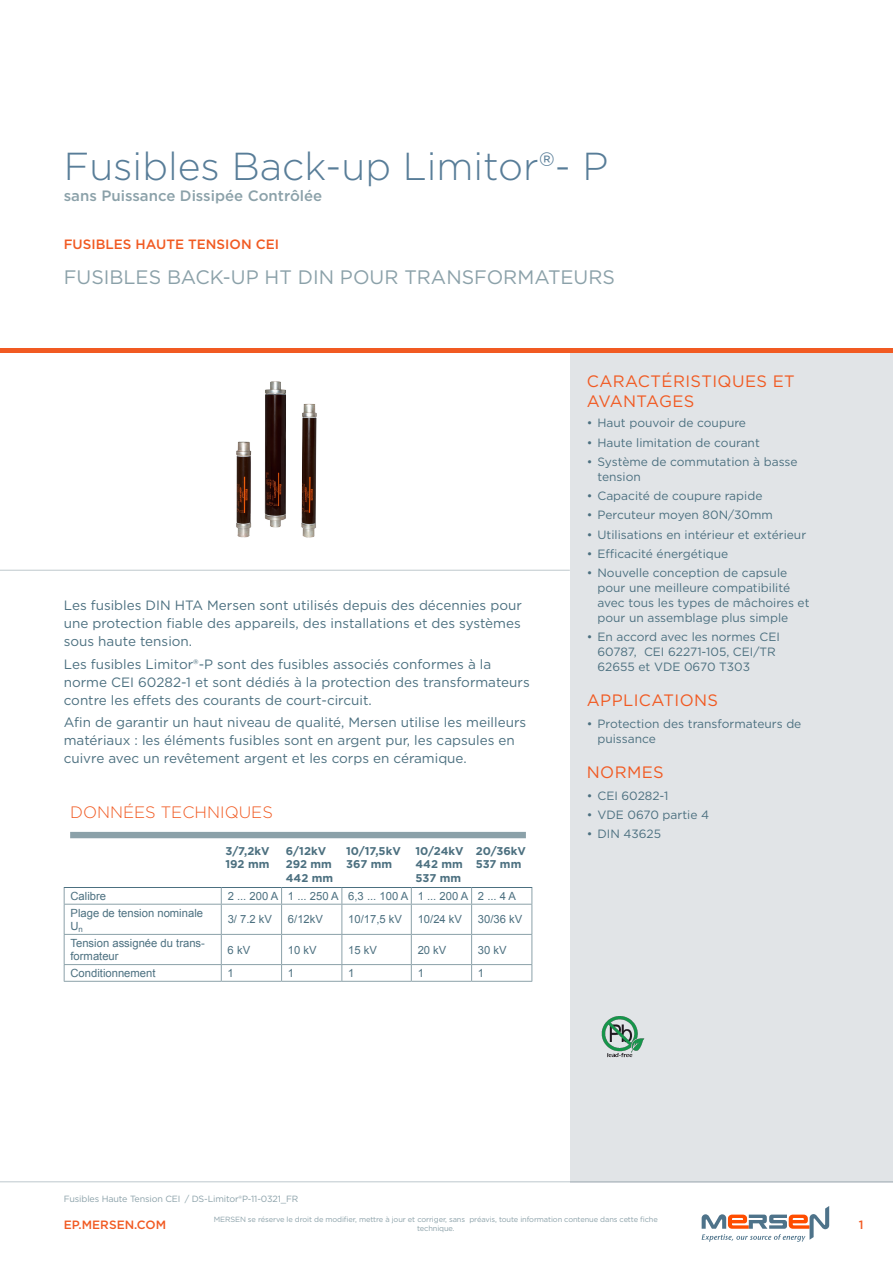
<style>
.page{position:relative;width:893px;height:1263px;background:#fff}
.page>*{position:absolute;margin:0;border:0;box-sizing:border-box;transform-origin:0 0}
.t1{font:300 39px "Gotham";color:#587d98}
.t2{font:19.5px "Gotham";color:#8ba1a9}
.t3{font:16.5px/19.8px "Gotham";letter-spacing:.025em;color:#f15a22}
.t4{font:300 16.5px "Gotham";color:#f15a22}
.t5{font:500 15px "Gotham";color:#8ba1a9}
.t6{font:13.5px/18px "Gotham";color:#4c7080}
.t7{font:500 13.5px "Gotham";color:#f15a22}
.t8{font:12px/15px "Gotham";color:#4c7080}
.t9{font:500 12px "Gotham";color:#f15a22}
.t10{font:11.25px/13.5px "Arial";color:#4c7080}
.t11{font:700 11.25px/13.5px "Gotham";color:#4c7080}
.t12{font:9px "Gotham";letter-spacing:-.015em;color:#8ba1a9}
.t13{font:7.5px/9px "Gotham";letter-spacing:-.015em;color:#8ba1a9;text-align:center}
</style>
<div class="page">
<hr style="left:0;top:1181px;width:893px;height:1px;background:#bec8cd">
<div style="left:570px;top:353px;width:323px;height:829px;background:#e1e4e7"></div>
<hr style="left:0;top:349px;width:893px;height:4px;background:#f15a22">
<hr style="left:0;top:570px;width:570px;height:1px;background:#bec8cd">
<svg style="left:702px;top:1206px;width:127px;height:36px"></svg>
<img style="left:236px;top:381px;width:81px;height:157px">
<hr style="left:64px;top:981px;width:157px;height:1px;background:#8ba1a9">
<hr style="left:221px;top:981px;width:61px;height:1px;background:#8ba1a9">
<hr style="left:282px;top:981px;width:60px;height:1px;background:#8ba1a9">
<hr style="left:342px;top:981px;width:69px;height:1px;background:#8ba1a9">
<hr style="left:411px;top:981px;width:61px;height:1px;background:#8ba1a9">
<hr style="left:472px;top:981px;width:60px;height:1px;background:#8ba1a9">
<hr style="left:64px;top:887px;width:157px;height:1px;background:#4c7080">
<hr style="left:221px;top:887px;width:61px;height:1px;background:#4c7080">
<hr style="left:282px;top:887px;width:60px;height:1px;background:#4c7080">
<hr style="left:342px;top:887px;width:69px;height:1px;background:#4c7080">
<hr style="left:411px;top:887px;width:61px;height:1px;background:#4c7080">
<hr style="left:472px;top:887px;width:60px;height:1px;background:#4c7080">
<svg style="left:64px;top:888px;width:1px;height:16px"></svg>
<svg style="left:221px;top:888px;width:1px;height:16px"></svg>
<svg style="left:281px;top:888px;width:1px;height:16px"></svg>
<svg style="left:341px;top:888px;width:1px;height:16px"></svg>
<svg style="left:411px;top:888px;width:1px;height:16px"></svg>
<svg style="left:471px;top:888px;width:1px;height:16px"></svg>
<svg style="left:531px;top:888px;width:1px;height:16px"></svg>
<hr style="left:64px;top:904px;width:157px;height:1px;background:#8ba1a9">
<hr style="left:64px;top:904px;width:1px;height:30px;background:#8ba1a9">
<hr style="left:221px;top:904px;width:61px;height:1px;background:#8ba1a9">
<hr style="left:221px;top:904px;width:1px;height:30px;background:#8ba1a9">
<hr style="left:282px;top:904px;width:60px;height:1px;background:#8ba1a9">
<hr style="left:281px;top:904px;width:1px;height:30px;background:#8ba1a9">
<hr style="left:342px;top:904px;width:69px;height:1px;background:#8ba1a9">
<hr style="left:341px;top:904px;width:1px;height:30px;background:#8ba1a9">
<hr style="left:411px;top:904px;width:61px;height:1px;background:#8ba1a9">
<hr style="left:411px;top:904px;width:1px;height:30px;background:#8ba1a9">
<hr style="left:472px;top:904px;width:60px;height:1px;background:#8ba1a9">
<hr style="left:471px;top:904px;width:1px;height:30px;background:#8ba1a9">
<hr style="left:531px;top:904px;width:1px;height:30px;background:#8ba1a9">
<hr style="left:64px;top:934px;width:157px;height:1px;background:#8ba1a9">
<hr style="left:221px;top:934px;width:61px;height:1px;background:#8ba1a9">
<hr style="left:282px;top:934px;width:60px;height:1px;background:#8ba1a9">
<hr style="left:342px;top:934px;width:69px;height:1px;background:#8ba1a9">
<hr style="left:411px;top:934px;width:61px;height:1px;background:#8ba1a9">
<hr style="left:472px;top:934px;width:60px;height:1px;background:#8ba1a9">
<hr style="left:64px;top:964px;width:157px;height:1px;background:#8ba1a9">
<svg style="left:64px;top:935px;width:1px;height:46px"></svg>
<hr style="left:221px;top:964px;width:61px;height:1px;background:#8ba1a9">
<svg style="left:221px;top:935px;width:1px;height:46px"></svg>
<hr style="left:282px;top:964px;width:60px;height:1px;background:#8ba1a9">
<svg style="left:281px;top:935px;width:1px;height:46px"></svg>
<hr style="left:342px;top:964px;width:69px;height:1px;background:#8ba1a9">
<svg style="left:341px;top:935px;width:1px;height:46px"></svg>
<hr style="left:411px;top:964px;width:61px;height:1px;background:#8ba1a9">
<svg style="left:411px;top:935px;width:1px;height:46px"></svg>
<hr style="left:472px;top:964px;width:60px;height:1px;background:#8ba1a9">
<svg style="left:471px;top:935px;width:1px;height:46px"></svg>
<svg style="left:531px;top:935px;width:1px;height:46px"></svg>
<div style="left:70px;top:832px;width:456px;height:6px;background:#8ba1a9"></div>
<img style="left:601px;top:1016px;width:44px;height:42px">
<h1 class="t1" style="left:64px;top:142px;width:546px">Fusibles Back-up Limitor®- P</h1>
<p class="t5" style="left:64px;top:186px;width:260px">sans Puissance Dissipée Contrôlée</p>
<p class="t7" style="left:64px;top:235px;width:217px">FUSIBLES HAUTE TENSION CEI</p>
<h2 class="t2" style="left:64px;top:264px;width:553px">FUSIBLES BACK-UP HT DIN POUR TRANSFORMATEURS</h2>
<p class="t6" style="left:64px;top:596px;width:460px;text-align:justify">Les fusibles DIN HTA Mersen sont utilisés depuis des décennies pour une protection fiable des appareils, des installations et des systèmes sous haute tension.</p>
<p class="t6" style="left:64px;top:655px;width:467px">Les fusibles Limitor®-P sont des fusibles associés conformes à la norme CEI 60282-1 et sont dédiés à la protection des transformateurs contre les effets des courants de court-circuit.</p>
<p class="t6" style="left:64px;top:713px;width:464px">Afin de garantir un haut niveau de qualité, Mersen utilise les meilleurs matériaux : les éléments fusibles sont en argent pur, les capsules en cuivre avec un revêtement argent et les corps en céramique.</p>
<p class="t4" style="left:70px;top:802px;width:204px">DONNÉES TECHNIQUES</p>
<p class="t11" style="left:226px;top:844px;width:45px">3/7,2kV<br>192 mm</p>
<p class="t11" style="left:286px;top:844px;width:49px">6/12kV<br>292 mm<br>442 mm</p>
<p class="t11" style="left:346px;top:844px;width:56px">10/17,5kV<br>367 mm</p>
<p class="t11" style="left:416px;top:844px;width:49px;text-align:justify">10/24kV 442 mm 537 mm</p>
<p class="t11" style="left:476px;top:844px;width:52px">20/36kV<br>537 mm</p>
<p class="t10" style="left:71px;top:889px;width:37px">Calibre</p>
<p class="t10" style="left:228px;top:889px;width:290px">2 ... 200 A 1 ... 250 A 6,3 ... 100 A 1 ... 200 A 2 ... 4 A</p>
<p class="t10" style="left:71px;top:906px;width:134px">Plage de tension nominale<br>U<sub>n</sub></p>
<p class="t10" style="left:228px;top:913px;width:46px">3/ 7.2 kV</p>
<p class="t10" style="left:288px;top:913px;width:37px">6/12kV</p>
<p class="t10" style="left:348px;top:913px;width:55px">10/17,5 kV</p>
<p class="t10" style="left:418px;top:913px;width:46px">10/24 kV</p>
<p class="t10" style="left:478px;top:913px;width:46px">30/36 kV</p>
<p class="t10" style="left:71px;top:936px;width:136px">Tension assignée du trans&shy;formateur</p>
<p class="t10" style="left:228px;top:943px;width:24px">6 kV</p>
<p class="t10" style="left:288px;top:943px;width:30px">10 kV</p>
<p class="t10" style="left:348px;top:943px;width:30px">15 kV</p>
<p class="t10" style="left:418px;top:943px;width:30px">20 kV</p>
<p class="t10" style="left:478px;top:943px;width:30px">30 kV</p>
<p class="t10" style="left:71px;top:966px;width:87px">Conditionnement</p>
<p class="t10" style="left:228px;top:966px;width:8px">1</p>
<p class="t10" style="left:288px;top:966px;width:8px">1</p>
<p class="t10" style="left:348px;top:966px;width:8px">1</p>
<p class="t10" style="left:418px;top:966px;width:8px">1</p>
<p class="t10" style="left:478px;top:966px;width:8px">1</p>
<p class="t3" style="left:587px;top:371px;width:209px">CARACTÉRISTIQUES ET<br>AVANTAGES</p>
<p class="t8" style="left:587px;top:415px;width:161px">• Haut pouvoir de coupure</p>
<p class="t8" style="left:587px;top:435px;width:175px">• Haute limitation de courant</p>
<p class="t8" style="left:597px;top:454px;width:202px;text-indent:-11px">• Système de commutation à basse tension</p>
<p class="t8" style="left:587px;top:488px;width:177px">• Capacité de coupure rapide</p>
<p class="t8" style="left:587px;top:507px;width:187px">• Percuteur moyen 80N/30mm</p>
<p class="t8" style="left:587px;top:527px;width:221px">• Utilisations en intérieur et extérieur</p>
<p class="t8" style="left:587px;top:546px;width:143px">• Efficacité énergétique</p>
<p class="t8" style="left:597px;top:565px;width:214px;text-indent:-11px">• Nouvelle conception de capsule pour une meilleure compatibilité avec tous les types de mâchoires et pour un assemblage plus simple</p>
<p class="t8" style="left:597px;top:629px;width:184px;text-indent:-11px">• En accord avec les normes CEI<br>60787, CEI 62271-105, CEI/TR<br>62655 et VDE 0670 T303</p>
<p class="t3" style="left:587px;top:690px;width:133px">APPLICATIONS</p>
<p class="t8" style="left:597px;top:716px;width:205px;text-indent:-11px">• Protection des transformateurs de puissance</p>
<p class="t3" style="left:587px;top:762px;width:78px">NORMES</p>
<p class="t8" style="left:587px;top:788px;width:83px">• CEI 60282-1</p>
<p class="t8" style="left:587px;top:807px;width:124px">• VDE 0670 partie 4</p>
<p class="t8" style="left:587px;top:826px;width:76px">• DIN 43625</p>
<p class="t12" style="left:64px;top:1193px;width:236px">Fusibles Haute Tension CEI / DS-Limitor®P-11-0321_FR</p>
<p class="t9" style="left:64px;top:1217px;width:104px">EP.MERSEN.COM</p>
<p class="t9" style="left:859px;top:1217px;width:6px">1</p>
<p class="t13" style="left:214px;top:1215px;width:446px">MERSEN se réserve le droit de modifier, mettre à jour et corriger, sans préavis, toute information contenue dans cette fiche technique.</p>
</div>
